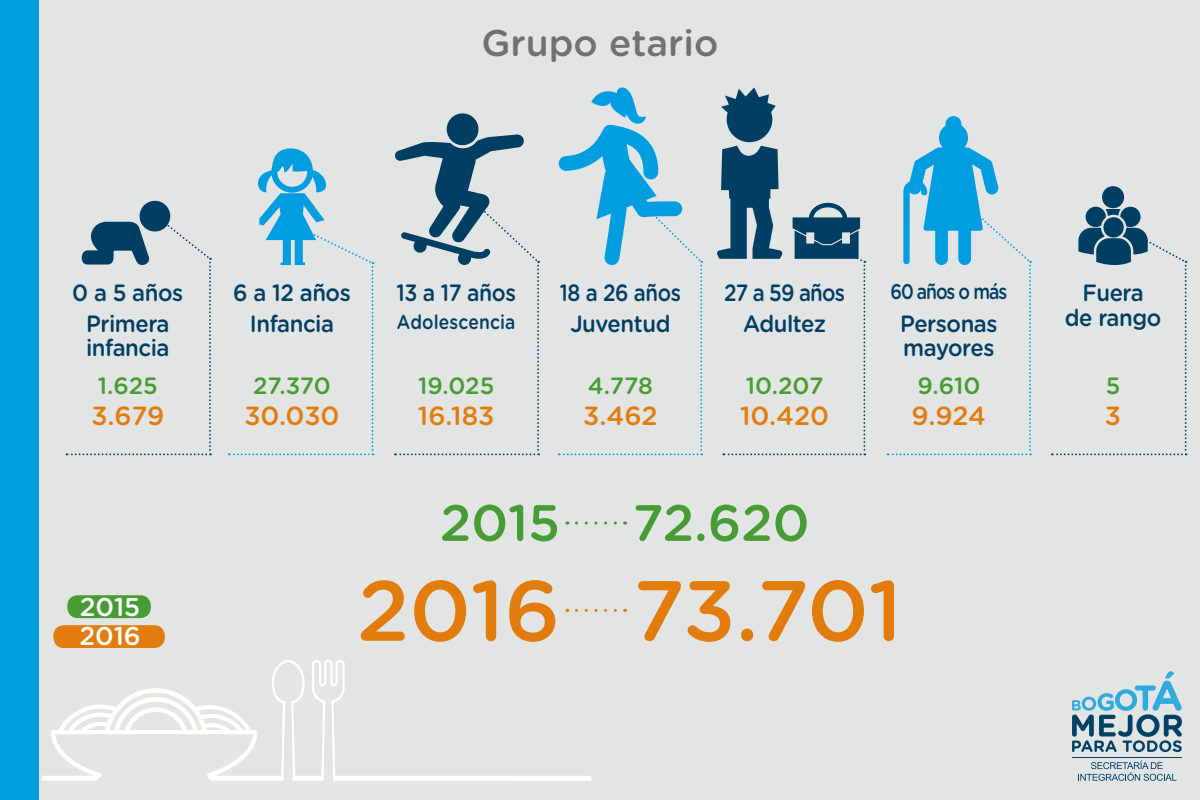
<style>
.page{position:relative;width:1200px;height:800px;background:#e3e4e4}
.page>*{position:absolute;margin:0;border:0;box-sizing:border-box;transform-origin:0 0}
.t1{font:500 85.25px "Gotham Rounded";letter-spacing:-.005em;color:#e27d0d}
.t2{font:500 51.06px "Gotham Rounded";color:#479d33}
.t3{font:500 37px "Gotham Rounded";color:#707172}
.t4{font:500 26.25px "Gotham Rounded";color:#e27d0d}
.t5{font:500 25.75px/29.9px "Gotham Rounded";color:#fff}
.t6{font:500 23.56px/24.4px "Gotham Rounded";letter-spacing:-.02em;color:#003e63;text-align:center;scale:.94 1}
.t7{font:500 23.56px "Gotham Rounded";color:#479d33}
.t8{font:500 23.56px/30.7px "Gotham Rounded";letter-spacing:-.02em;color:#003e63;text-align:center;scale:.87 1}
.t9{font:500 23.56px "Gotham Rounded";letter-spacing:-.02em;color:#003e63;scale:.9 1}
.t10{font:500 21.25px "Gotham Rounded";letter-spacing:-.06em;color:#003e63;scale:.83 1}
.t11{font:500 20px "Gotham Rounded";letter-spacing:.01em;color:#003e63;scale:.87 1}
</style>
<div class="page">
<div style="left:0;top:0;width:39px;height:800px;background:#009ee0"></div>
<svg style="left:1072px;top:671px;width:110px;height:81px"></svg>
<hr style="left:1072px;top:757px;width:110px;height:1px;background:#004265">
<svg style="left:1078px;top:761px;width:98px;height:20px"></svg>
<div style="left:53px;top:625px;width:112px;height:23px;background:#e27d0d;border-radius:11px"></div>
<div style="left:67px;top:595px;width:84px;height:23px;background:#479d33;border-radius:11px"></div>
<svg style="left:42px;top:630px;width:550px;height:151px"></svg>
<div style="left:140px;top:201px;width:30px;height:31px;background:#003e63;border-radius:50%"></div>
<svg style="left:577px;top:521px;width:49px;height:4px"></svg>
<svg style="left:577px;top:609px;width:49px;height:3px"></svg>
<svg style="left:67px;top:218px;width:144px;height:237px"></svg>
<svg style="left:229px;top:148px;width:144px;height:307px"></svg>
<svg style="left:395px;top:113px;width:144px;height:342px"></svg>
<svg style="left:558px;top:87px;width:145px;height:368px"></svg>
<svg style="left:717px;top:87px;width:148px;height:368px"></svg>
<svg style="left:888px;top:116px;width:143px;height:339px"></svg>
<svg style="left:1052px;top:186px;width:135px;height:269px"></svg>
<h3 class="t3" style="left:481px;top:16px;width:239px">Grupo etario</h3>
<p class="t6" style="left:72px;top:277px;width:120px;line-height:30.7px">0 a 5 años<br>Primera</p>
<p class="t6" style="left:86px;top:335px;width:90px">infancia</p>
<p class="t7" style="left:98px;top:369px;width:62px">1.625</p>
<p class="t4" style="left:91px;top:397px;width:74px">3.679</p>
<p class="t5" style="left:79px;top:590px;width:63px">2015<br>2016</p>
<p class="t6" style="left:233px;top:277px;width:127px;line-height:30.7px">6 a 12 años<br>Infancia</p>
<p class="t7" style="left:253px;top:369px;width:79px">27.370</p>
<p class="t4" style="left:244px;top:397px;width:97px">30.030</p>
<p class="t9" style="left:396px;top:276px;width:134px">13 a 17 años</p>
<p class="t11" style="left:397px;top:308px;width:138px">Adolescencia</p>
<p class="t7" style="left:418px;top:369px;width:78px">19.025</p>
<p class="t4" style="left:418px;top:397px;width:78px">16.183</p>
<p class="t8" style="left:560px;top:277px;width:141px">18 a 26 años<br>Juventud</p>
<p class="t7" style="left:588px;top:369px;width:67px">4.778</p>
<p class="t4" style="left:583px;top:397px;width:76px">3.462</p>
<p class="t8" style="left:724px;top:277px;width:140px">27 a 59 años<br>Adultez</p>
<p class="t7" style="left:746px;top:369px;width:79px">10.207</p>
<p class="t4" style="left:740px;top:397px;width:90px">10.420</p>
<p class="t10" style="left:890px;top:277px;width:142px">60 años o más</p>
<p class="t6" style="left:900px;top:311px;width:105px;text-align:left">Personas mayores</p>
<p class="t7" style="left:917px;top:369px;width:65px">9.610</p>
<p class="t4" style="left:912px;top:397px;width:76px">9.924</p>
<h2 class="t2" style="left:440px;top:486px;width:122px">2015</h2>
<h2 class="t2" style="left:632px;top:486px;width:179px">72.620</h2>
<h1 class="t1" style="left:357px;top:550px;width:547px">2016 73.701</h1>
<p class="t6" style="left:1065px;top:280px;width:104px">Fuera<br>de rango</p>
<p class="t7" style="left:1106px;top:369px;width:16px">5</p>
<p class="t4" style="left:1105px;top:397px;width:18px">3</p>
</div>
